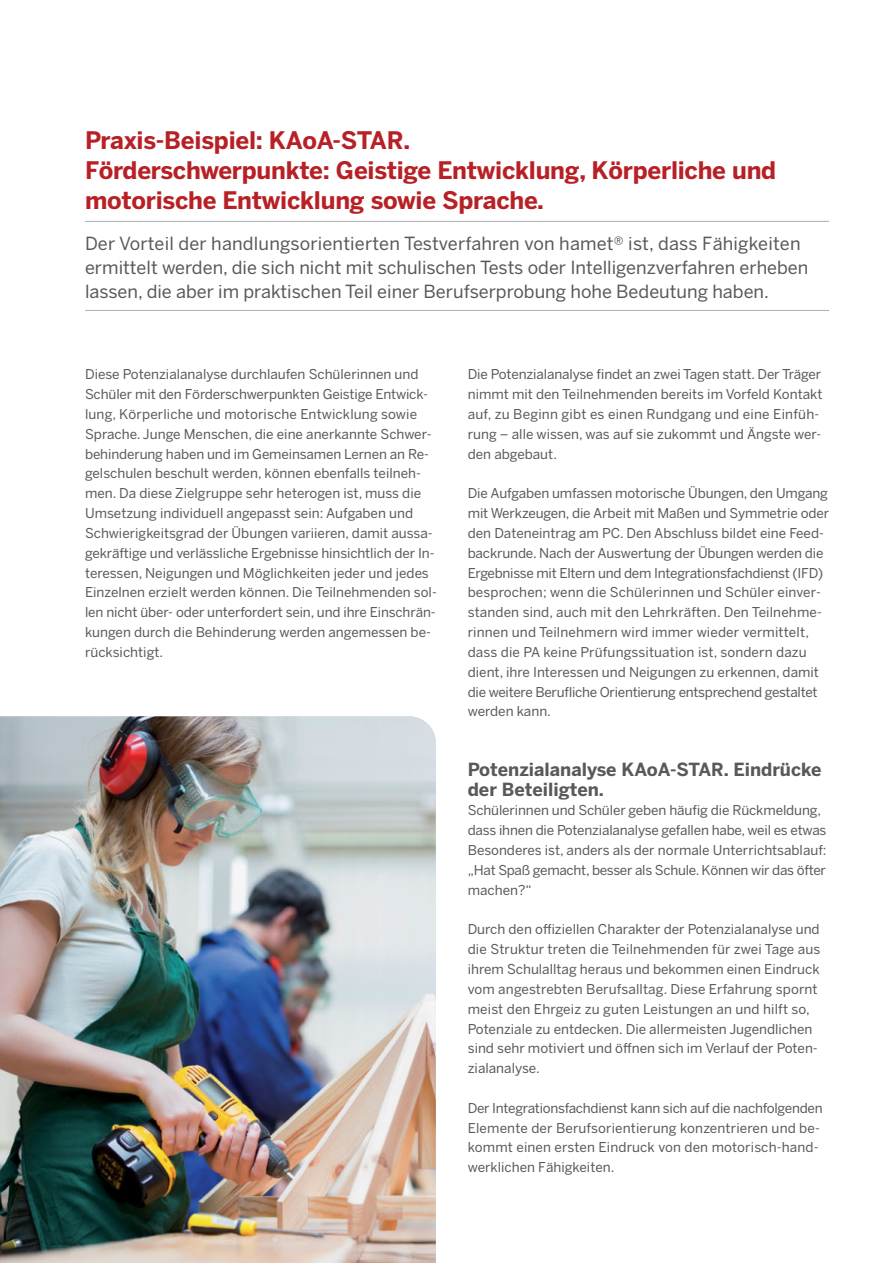
<style>
.page{position:relative;width:893px;height:1263px;background:#fff}
.page>*{position:absolute;margin:0;border:0;box-sizing:border-box;transform-origin:0 0}
.t1{font:700 24px/30px "Benton Sans";letter-spacing:-.01em;color:#b72126}
.t2{font:18px/24px "Benton Sans";color:#58595b}
.t3{font:700 18px/19.8px "Benton Sans";color:#58595b}
.t4{font:13.5px/19.8px "Benton Sans";color:#58595b}
</style>
<div class="page">
<hr style="left:85px;top:221px;width:744px;height:1px;background:#b1b3b6">
<hr style="left:85px;top:310px;width:744px;height:1px;background:#b1b3b6">
<img style="left:0;top:716px;width:436px;height:547px">
<h1 class="t1" style="left:85px;top:125px;width:693px">Praxis-Beispiel: KAoA-STAR.<br>Förderschwerpunkte: Geistige Entwicklung, Körperliche und motorische Entwicklung sowie Sprache.</h1>
<p class="t2" style="left:85px;top:232px;width:725px">Der Vorteil der handlungsorientierten Testverfahren von hamet® ist, dass Fähigkeiten ermittelt werden, die sich nicht mit schulischen Tests oder Intelligenzverfahren erheben lassen, die aber im praktischen Teil einer Berufserprobung hohe Bedeutung haben.</p>
<p class="t4" style="left:85px;top:365px;width:353px">Diese Potenzialanalyse durchlaufen Schülerinnen und Schüler mit den Förderschwerpunkten Geistige Entwick&shy;lung, Körperliche und motorische Entwicklung sowie Sprache. Junge Menschen, die eine anerkannte Schwer&shy;behinderung haben und im Gemeinsamen Lernen an Re&shy;gelschulen beschult werden, können ebenfalls teilneh&shy;men. Da diese Zielgruppe sehr heterogen ist, muss die Umsetzung individuell angepasst sein: Aufgaben und Schwierigkeitsgrad der Übungen variieren, damit aussa&shy;gekräftige und verlässliche Ergebnisse hinsichtlich der In&shy;teressen, Neigungen und Möglichkeiten jeder und jedes Einzelnen erzielt werden können. Die Teilnehmenden sol&shy;len nicht über- oder unterfordert sein, und ihre Einschrän&shy;kungen durch die Behinderung werden angemessen be&shy;rücksichtigt.</p>
<p class="t4" style="left:468px;top:365px;width:356px">Die Potenzialanalyse findet an zwei Tagen statt. Der Träger nimmt mit den Teilnehmenden bereits im Vorfeld Kontakt auf, zu Beginn gibt es einen Rundgang und eine Einfüh&shy;rung – alle wissen, was auf sie zukommt und Ängste wer&shy;den abgebaut.</p>
<p class="t4" style="left:468px;top:484px;width:363px">Die Aufgaben umfassen motorische Übungen, den Umgang mit Werkzeugen, die Arbeit mit Maßen und Symmetrie oder den Dateneintrag am PC. Den Abschluss bildet eine Feed&shy;backrunde. Nach der Auswertung der Übungen werden die Ergebnisse mit Eltern und dem Integrationsfachdienst (IFD) besprochen; wenn die Schülerinnen und Schüler einver&shy;standen sind, auch mit den Lehrkräften. Den Teilnehme&shy;rinnen und Teilnehmern wird immer wieder vermittelt, dass die PA keine Prüfungssituation ist, sondern dazu dient, ihre Interessen und Neigungen zu erkennen, damit die weitere Berufliche Orientierung entsprechend gestaltet werden kann.</p>
<h2 class="t3" style="left:468px;top:759px;width:355px">Potenzialanalyse KAoA-STAR. Eindrücke der Beteiligten.</h2>
<p class="t4" style="left:468px;top:801px;width:360px">Schülerinnen und Schüler geben häufig die Rückmeldung, dass ihnen die Potenzialanalyse gefallen habe, weil es etwas Besonderes ist, anders als der normale Unterrichtsablauf: „Hat Spaß gemacht, besser als Schule. Können wir das öfter machen?“</p>
<p class="t4" style="left:468px;top:920px;width:354px">Durch den offiziellen Charakter der Potenzialanalyse und die Struktur treten die Teilnehmenden für zwei Tage aus ihrem Schulalltag heraus und bekommen einen Eindruck vom angestrebten Berufsalltag. Diese Erfahrung spornt meist den Ehrgeiz zu guten Leistungen an und hilft so, Potenziale zu entdecken. Die allermeisten Jugendlichen sind sehr motiviert und öffnen sich im Verlauf der Poten&shy;zialanalyse.</p>
<p class="t4" style="left:468px;top:1098px;width:356px">Der Integrationsfachdienst kann sich auf die nachfolgenden Elemente der Berufsorientierung konzentrieren und be&shy;kommt einen ersten Eindruck von den motorisch-hand&shy;werklichen Fähigkeiten.</p>
</div>
